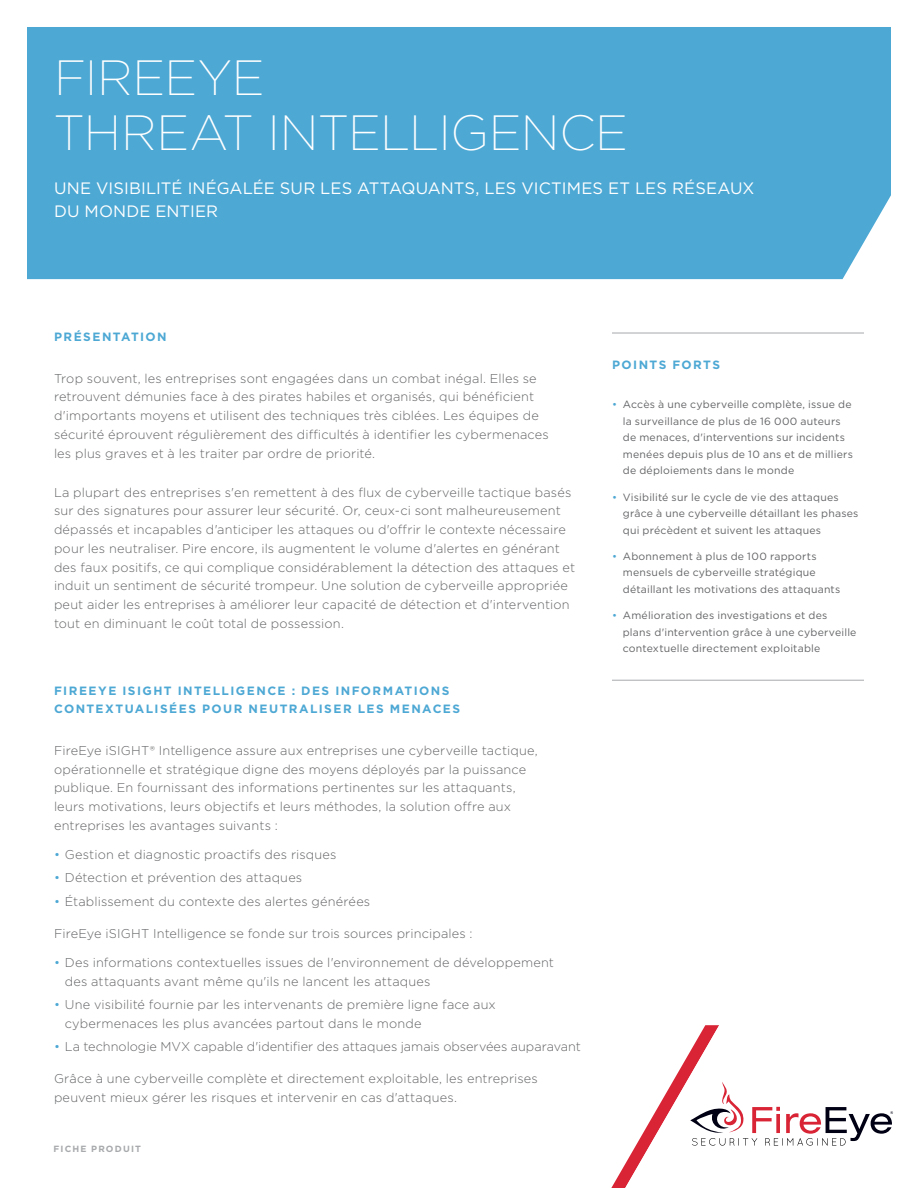
<style>
.page{position:relative;width:918px;height:1188px;background:#fff}
.page>*{position:absolute;margin:0;border:0;box-sizing:border-box;transform-origin:0 0}
.t1{font:200 49.5px/55.5px "Gotham";letter-spacing:-.005em;color:#fff}
.t2{font:16.5px/22.5px "Gotham";letter-spacing:.005em;color:#fff}
.t3{font:300 12.75px/18.8px "Gotham";letter-spacing:.01em;color:#636466}
.t4{font:700 12px/18px "Gotham";letter-spacing:.12em;color:#4da8d4}
.t5{font:10.5px/16.5px "Gotham";letter-spacing:.02em;color:#636466}
.t6{font:700 9px "Gotham";letter-spacing:.13em;color:#a7a9ac}
.s1{color:#4da8d4}
</style>
<div class="page">
<svg style="left:611px;top:1025px;width:282px;height:163px"></svg>
<div style="left:27px;top:27px;width:864px;height:252px;background:#4da8d4"></div>
<hr style="left:612px;top:333px;width:252px;height:1px;background:#a7a9ac">
<hr style="left:612px;top:680px;width:252px;height:1px;background:#a7a9ac">
<h1 class="t1" style="left:54px;top:48px;width:576px">FIREEYE<br>THREAT INTELLIGENCE</h1>
<p class="t2" style="left:54px;top:177px;width:702px">UNE VISIBILITÉ INÉGALÉE SUR LES ATTAQUANTS, LES VICTIMES ET LES RÉSEAUX<br>DU MONDE ENTIER</p>
<p class="t4" style="left:54px;top:328px;width:114px">PRÉSENTATION</p>
<p class="t3" style="left:54px;top:368px;width:496px">Trop souvent, les entreprises sont engagées dans un combat inégal. Elles se retrouvent démunies face à des pirates habiles et organisés, qui bénéficient d'importants moyens et utilisent des techniques très ciblées. Les équipes de sécurité éprouvent régulièrement des difficultés à identifier les cybermenaces les plus graves et à les traiter par ordre de priorité.</p>
<p class="t3" style="left:54px;top:482px;width:523px">La plupart des entreprises s'en remettent à des flux de cyberveille tactique basés sur des signatures pour assurer leur sécurité. Or, ceux-ci sont malheureusement dépassés et incapables d'anticiper les attaques ou d'offrir le contexte nécessaire pour les neutraliser. Pire encore, ils augmentent le volume d'alertes en générant des faux positifs, ce qui complique considérablement la détection des attaques et induit un sentiment de sécurité trompeur. Une solution de cyberveille appropriée peut aider les entreprises à améliorer leur capacité de détection et d'intervention tout en diminuant le coût total de possession.</p>
<p class="t4" style="left:54px;top:682px;width:408px">FIREEYE ISIGHT INTELLIGENCE : DES INFORMATIONS<br>CONTEXTUALISÉES POUR NEUTRALISER LES MENACES</p>
<p class="t3" style="left:54px;top:741px;width:485px">FireEye iSIGHT® Intelligence assure aux entreprises une cyberveille tactique, opérationnelle et stratégique digne des moyens déployés par la puissance publique. En fournissant des informations pertinentes sur les attaquants, leurs motivations, leurs objectifs et leurs méthodes, la solution offre aux entreprises les avantages suivants :</p>
<p class="t3" style="left:54px;top:845px;width:284px"><span class="s1">•</span> Gestion et diagnostic proactifs des risques</p>
<p class="t3" style="left:54px;top:868px;width:250px"><span class="s1">•</span> Détection et prévention des attaques</p>
<p class="t3" style="left:54px;top:891px;width:318px"><span class="s1">•</span> Établissement du contexte des alertes générées</p>
<p class="t3" style="left:54px;top:924px;width:420px">FireEye iSIGHT Intelligence se fonde sur trois sources principales :</p>
<p class="t3" style="left:65px;top:953px;width:491px;text-indent:-11px"><span class="s1">•</span> Des informations contextuelles issues de l'environnement de développement des attaquants avant même qu'ils ne lancent les attaques</p>
<p class="t3" style="left:65px;top:995px;width:433px;text-indent:-11px"><span class="s1">•</span> Une visibilité fournie par les intervenants de première ligne face aux cybermenaces les plus avancées partout dans le monde</p>
<p class="t3" style="left:54px;top:1037px;width:529px"><span class="s1">•</span> La technologie MVX capable d'identifier des attaques jamais observées auparavant</p>
<p class="t3" style="left:54px;top:1069px;width:485px">Grâce à une cyberveille complète et directement exploitable, les entreprises peuvent mieux gérer les risques et intervenir en cas d'attaques.</p>
<p class="t6" style="left:54px;top:1143px;width:89px">FICHE PRODUIT</p>
<p class="t4" style="left:612px;top:356px;width:110px">POINTS FORTS</p>
<p class="t5" style="left:623px;top:396px;width:232px;text-indent:-11px"><span class="s1">•</span> Accès à une cyberveille complète, issue de la surveillance de plus de 16 000 auteurs de menaces, d'interventions sur incidents menées depuis plus de 10 ans et de milliers de déploiements dans le monde</p>
<p class="t5" style="left:623px;top:488px;width:237px;text-indent:-11px"><span class="s1">•</span> Visibilité sur le cycle de vie des attaques grâce à une cyberveille détaillant les phases qui précèdent et suivent les attaques</p>
<p class="t5" style="left:623px;top:548px;width:219px;text-indent:-11px"><span class="s1">•</span> Abonnement à plus de 100 rapports mensuels de cyberveille stratégique détaillant les motivations des attaquants</p>
<p class="t5" style="left:623px;top:607px;width:235px;text-indent:-11px"><span class="s1">•</span> Amélioration des investigations et des plans d'intervention grâce à une cyberveille contextuelle directement exploitable</p>
</div>
